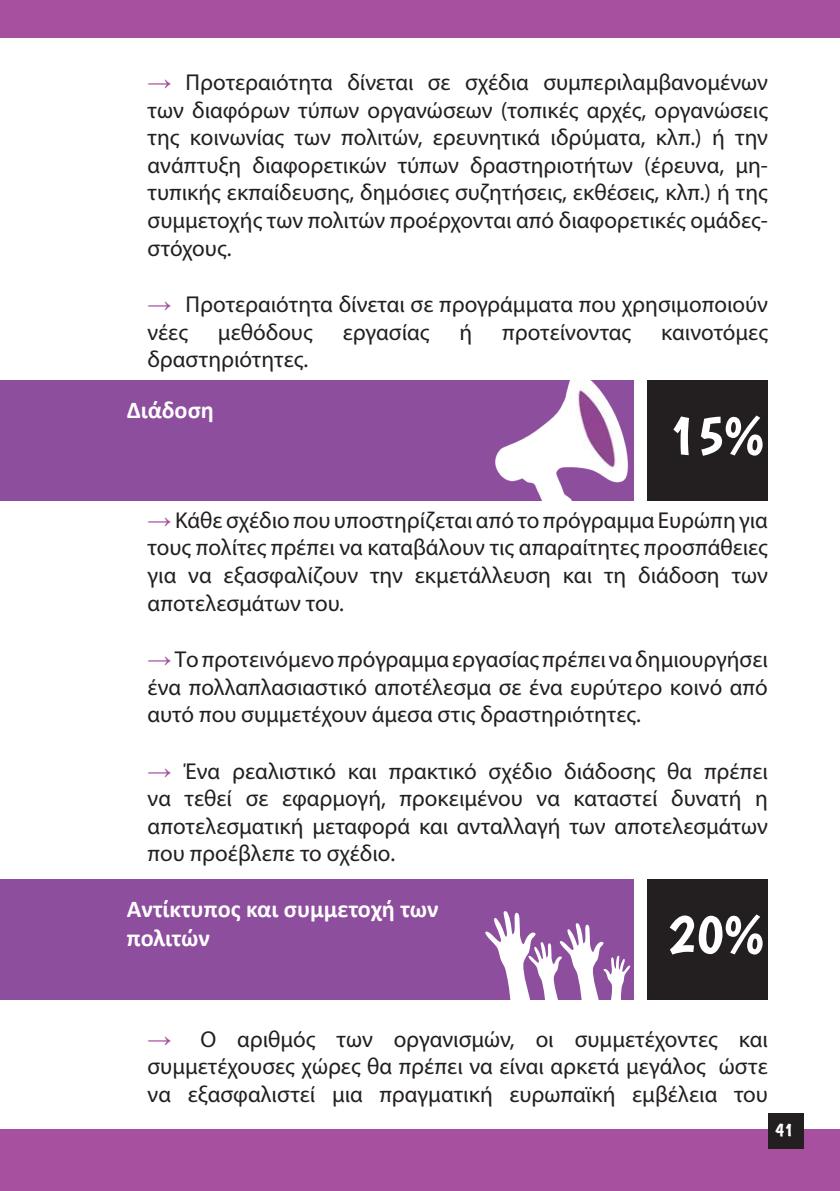
<style>
.page{position:relative;width:840px;height:1191px;background:#fff}
.page>*{position:absolute;margin:0;border:0;box-sizing:border-box;transform-origin:0 0}
.t1{font:58px "Boogaloo";color:#fff}
.t2{font:700 24.2px/29px "Calibri";color:#fff}
.t3{font:23px/27.6px "Myriad Pro";color:#231f20;text-align:justify}
.t4{font:19px "Boogaloo";color:#fff}
.s1{font-family:"Arial";font-size:24px;color:#a6509f}
</style>
<div class="page">
<div style="left:0;top:1129px;width:839px;height:62px;background:#a6509f"></div>
<div style="left:0;top:0;width:839px;height:37px;background:#a6509f"></div>
<div style="left:767px;top:1112px;width:36px;height:36px;background:#231f20"></div>
<div style="left:0;top:380px;width:633px;height:121px;background:#8d4e9d"></div>
<div style="left:646px;top:380px;width:121px;height:121px;background:#231f20"></div>
<div style="left:0;top:879px;width:633px;height:120px;background:#8d4e9d"></div>
<div style="left:646px;top:879px;width:121px;height:120px;background:#231f20"></div>
<img style="left:495px;top:380px;width:152px;height:121px">
<svg style="left:483px;top:911px;width:147px;height:89px"></svg>
<p class="t3" style="left:147px;top:68px;width:621px"><span class="s1">→</span> Προτεραιότητα δίνεται σε σχέδια συμπεριλαμβανομένων των διαφόρων τύπων οργανώσεων (τοπικές αρχές, οργανώσεις της κοινωνίας των πολιτών, ερευνητικά ιδρύματα, κλπ.) ή την ανάπτυξη διαφορετικών τύπων δραστηριοτήτων (έρευνα, μη&shy;τυπικής εκπαίδευσης, δημόσιες συζητήσεις, εκθέσεις, κλπ.) ή της συμμετοχής των πολιτών προέρχονται από διαφορετικές ομάδες&shy;στόχους.</p>
<p class="t3" style="left:147px;top:290px;width:621px"><span class="s1">→</span> Προτεραιότητα δίνεται σε προγράμματα που χρησιμοποιούν νέες</p>
<p class="t3" style="left:218px;top:318px;width:96px">μεθόδους</p>
<p class="t3" style="left:342px;top:318px;width:88px">εργασίας</p>
<p class="t3" style="left:459px;top:318px;width:14px">ή</p>
<p class="t3" style="left:502px;top:318px;width:130px">προτείνοντας</p>
<p class="t3" style="left:660px;top:318px;width:108px">καινοτόμες</p>
<p class="t3" style="left:147px;top:345px;width:162px">δραστηριότητες.</p>
<p class="t2" style="left:127px;top:394px;width:89px">Διάδοση</p>
<p class="t1" style="left:667px;top:399px;width:97px">15%</p>
<p class="t3" style="left:147px;top:506px;width:621px"><span class="s1">→</span>Κάθε σχέδιο που υποστηρίζεται από το πρόγραμμα Ευρώπη για τους πολίτες πρέπει να καταβάλουν τις απαραίτητες προσπάθειες για να εξασφαλίζουν την εκμετάλλευση και τη διάδοση των αποτελεσμάτων του.</p>
<p class="t3" style="left:147px;top:645px;width:621px"><span class="s1">→</span>Το προτεινόμενο πρόγραμμα εργασίας πρέπει να δημιουργήσει ένα πολλαπλασιαστικό αποτέλεσμα σε ένα ευρύτερο κοινό από αυτό που συμμετέχουν άμεσα στις δραστηριότητες.</p>
<p class="t3" style="left:147px;top:756px;width:621px"><span class="s1">→</span> Ένα ρεαλιστικό και πρακτικό σχέδιο διάδοσης θα πρέπει να τεθεί σε εφαρμογή, προκειμένου να καταστεί δυνατή η αποτελεσματική μεταφορά και ανταλλαγή των αποτελεσμάτων που προέβλεπε το σχέδιο.</p>
<p class="t2" style="left:127px;top:892px;width:313px">Αντίκτυπος και συμμετοχή των πολιτών</p>
<p class="t1" style="left:667px;top:898px;width:97px">20%</p>
<p class="t3" style="left:147px;top:1024px;width:621px"><span class="s1">→</span> Ο αριθμός των οργανισμών, οι συμμετέχοντες και συμμετέχουσες χώρες θα πρέπει να είναι αρκετά μεγάλος ώστε να εξασφαλιστεί μια πραγματική ευρωπαϊκή εμβέλεια του</p>
<p class="t4" style="left:774px;top:1118px;width:20px">41</p>
</div>
